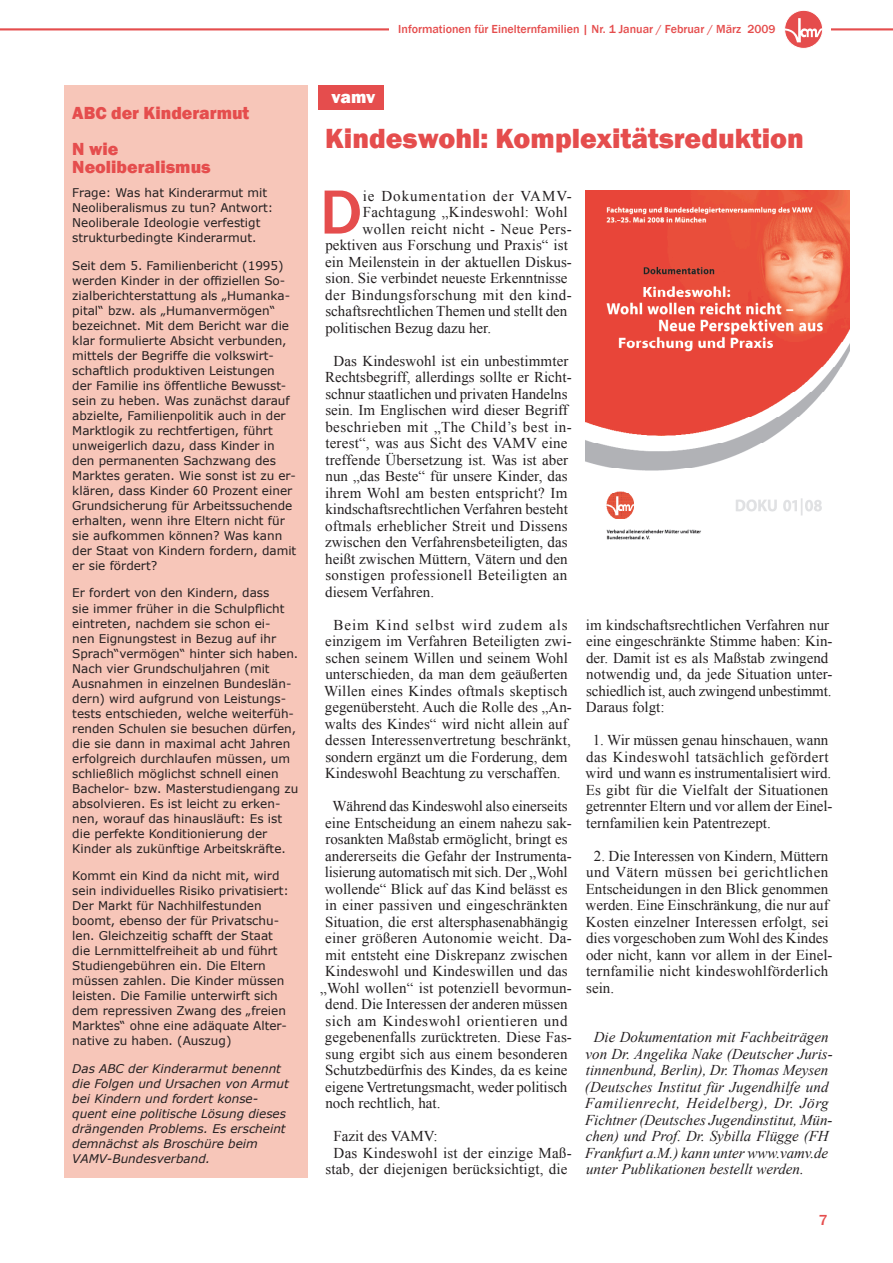
<style>
.page{position:relative;width:893px;height:1263px;background:#fff}
.page>*{position:absolute;margin:0;border:0;box-sizing:border-box;transform-origin:0 0}
.t1{font:500 64.5px "Franklin Gothic";color:#e54d4d}
.t2{font:800 28.5px "Franklin Gothic";color:#e54d4d}
.t3{font:800 18px/36px "Franklin Gothic";color:#e54d4d}
.t4{font:800 18px "Franklin Gothic";color:#fff}
.t5{font:15px/16.5px "Times New Roman";color:#231f20}
.t6{font:italic 15px/16.5px "Times New Roman";color:#231f20}
.t7{font:15px "Times New Roman";letter-spacing:.025em;color:#231f20}
.t8{font:15px "Times New Roman";letter-spacing:.02em;color:#231f20}
.t9{font:15px "Times New Roman";letter-spacing:.035em;color:#231f20}
.t10{font:15px "Times New Roman";letter-spacing:.04em;color:#231f20}
.t11{font:15px "Times New Roman";letter-spacing:.06em;color:#231f20}
.t12{font:500 15px "Franklin Gothic";color:#e54d4d}
.t13{font:12px/15px "Verdana";color:#231f20}
.t14{font:italic 12px/15px "Verdana";color:#231f20}
.t15{font:500 12px "Franklin Gothic";color:#e54d4d}
</style>
<div class="page">
<hr style="left:0;top:28px;width:893px;height:2px;background:#e54d4d">
<div style="left:390px;top:16px;width:396px;height:25px;background:#fff"></div>
<div style="left:784px;top:10px;width:46px;height:39px;background:#fff"></div>
<div style="left:785px;top:10px;width:38px;height:38px;background:#e54d4d;border-radius:50%"></div>
<svg style="left:786px;top:18px;width:35px;height:24px"></svg>
<div style="left:784px;top:10px;width:39px;height:38px;border:1px solid #fff;border-radius:50%"></div>
<div style="left:318px;top:85px;width:66px;height:24px;background:#e54d4d"></div>
<div style="left:64px;top:85px;width:244px;height:1093px;background:#f7c6b9"></div>
<img style="left:585px;top:190px;width:264px;height:350px">
<p class="t15" style="left:398px;top:22px;width:379px">Informationen für Einelternfamilien | Nr. 1 Januar / Februar / März 2009</p>
<p class="t3" style="left:72px;top:95px;width:179px">ABC der Kinderarmut<br>N wie</p>
<p class="t3" style="left:72px;top:149px;width:140px">Neoliberalismus</p>
<p class="t13" style="left:72px;top:185px;width:203px">Frage: Was hat Kinderarmut mit Neoliberalismus zu tun? Antwort:<br>Neoliberale Ideologie verfestigt strukturbedingte Kinderarmut.</p>
<p class="t13" style="left:72px;top:257px;width:226px">Seit dem 5. Familienbericht (1995) werden Kinder in der offiziellen So&shy;zialberichterstattung als „Humanka&shy;pital“ bzw. als „Humanvermögen“ bezeichnet. Mit dem Bericht war die klar formulierte Absicht verbunden, mittels der Begriffe die volkswirt&shy;schaftlich produktiven Leistungen der Familie ins öffentliche Bewusst&shy;sein zu heben. Was zunächst darauf abzielte, Familienpolitik auch in der Marktlogik zu rechtfertigen, führt unweigerlich dazu, dass Kinder in den permanenten Sachzwang des Marktes geraten. Wie sonst ist zu er&shy;klären, dass Kinder 60 Prozent einer Grundsicherung für Arbeitssuchende erhalten, wenn ihre Eltern nicht für sie aufkommen können? Was kann der Staat von Kindern fordern, damit er sie fördert?</p>
<p class="t13" style="left:72px;top:585px;width:228px">Er fordert von den Kindern, dass<br>sie immer früher in die Schulpflicht eintreten, nachdem sie schon ei-<br>nen Eignungstest in Bezug auf ihr Sprach“vermögen“ hinter sich haben.<br>Nach vier Grundschuljahren (mit Ausnahmen in einzelnen Bundeslän&shy;dern) wird aufgrund von Leistungs&shy;tests entschieden, welche weiterfüh&shy;renden Schulen sie besuchen dürfen, die sie dann in maximal acht Jahren erfolgreich durchlaufen müssen, um schließlich möglichst schnell einen Bachelor- bzw. Masterstudiengang zu absolvieren. Es ist leicht zu erken&shy;nen, worauf das hinausläuft: Es ist die perfekte Konditionierung der Kinder als zukünftige Arbeitskräfte.</p>
<p class="t13" style="left:72px;top:868px;width:218px">Kommt ein Kind da nicht mit, wird sein individuelles Risiko privatisiert:<br>Der Markt für Nachhilfestunden boomt, ebenso der für Privatschu&shy;len. Gleichzeitig schafft der Staat die Lernmittelfreiheit ab und führt Studiengebühren ein. Die Eltern müssen zahlen. Die Kinder müssen leisten. Die Familie unterwirft sich dem repressiven Zwang des „freien Marktes“ ohne eine adäquate Alter&shy;native zu haben. (Auszug)</p>
<p class="t14" style="left:72px;top:1061px;width:218px">Das ABC der Kinderarmut benennt die Folgen und Ursachen von Armut bei Kindern und fordert konse&shy;quent eine politische Lösung dieses drängenden Problems. Es erscheint demnächst als Broschüre beim<br>VAMV-Bundesverband.</p>
<p class="t4" style="left:332px;top:86px;width:45px">vamv</p>
<h2 class="t2" style="left:325px;top:119px;width:480px">Kindeswohl: Komplexitätsreduktion</h2>
<h1 class="t1" style="left:320px;top:172px;width:44px">D</h1>
<p class="t11" style="left:363px;top:185px;width:210px">ie Dokumentation der VAMV-</p>
<p class="t7" style="left:363px;top:202px;width:206px">Fachtagung „Kindeswohl: Wohl</p>
<p class="t7" style="left:363px;top:218px;width:211px">wollen reicht nicht - Neue Pers-</p>
<p class="t5" style="left:325px;top:237px;width:244px">pektiven aus Forschung und Praxis“ ist</p>
<p class="t5" style="left:325px;top:253px;width:248px">ein Meilenstein in der aktuellen Diskus-</p>
<p class="t5" style="left:325px;top:270px;width:244px">sion. Sie verbindet neueste Erkenntnisse</p>
<p class="t9" style="left:325px;top:284px;width:248px">der Bindungsforschung mit den kind-</p>
<p class="t5" style="left:325px;top:303px;width:243px">schaftsrechtlichen Themen und stellt den</p>
<p class="t5" style="left:325px;top:319px;width:167px">politischen Bezug dazu her.</p>
<p class="t5" style="left:325px;top:352px;width:248px;text-indent:9px">Das Kindeswohl ist ein unbestimmter Rechtsbegriff, allerdings sollte er Richt&shy;schnur staatlichen und privaten Handelns sein. Im Englischen wird dieser Begriff beschrieben mit „The Child’s best in&shy;terest“, was aus Sicht des VAMV eine treffende Übersetzung ist. Was ist aber nun „das Beste“ für unsere Kinder, das ihrem Wohl am besten entspricht? Im kindschaftsrechtlichen Verfahren besteht oftmals erheblicher Streit und Dissens zwischen den Verfahrensbeteiligten, das heißt zwischen Müttern, Vätern und den sonstigen professionell Beteiligten an diesem Verfahren.</p>
<p class="t5" style="left:324px;top:616px;width:249px;text-indent:10px">Beim Kind selbst wird zudem als einzigem im Verfahren Beteiligten zwi&shy;schen seinem Willen und seinem Wohl unterschieden, da man dem geäußerten Willen eines Kindes oftmals skeptisch gegenübersteht. Auch die Rolle des „An&shy;walts des Kindes“ wird nicht allein auf dessen Interessenvertretung beschränkt, sondern ergänzt um die Forderung, dem Kindeswohl Beachtung zu verschaffen.</p>
<p class="t5" style="left:332px;top:798px;width:237px">Während das Kindeswohl also einerseits</p>
<p class="t5" style="left:325px;top:814px;width:248px">eine Entscheidung an einem nahezu sak-</p>
<p class="t5" style="left:325px;top:831px;width:244px">rosankten Maßstab ermöglicht, bringt es</p>
<p class="t5" style="left:325px;top:847px;width:248px">andererseits die Gefahr der Instrumenta-</p>
<p class="t5" style="left:325px;top:864px;width:244px">lisierung automatisch mit sich. Der „Wohl</p>
<p class="t5" style="left:325px;top:880px;width:244px">wollende“ Blick auf das Kind belässt es</p>
<p class="t5" style="left:325px;top:897px;width:244px">in einer passiven und eingeschränkten</p>
<p class="t5" style="left:325px;top:913px;width:244px">Situation, die erst altersphasenabhängig</p>
<p class="t8" style="left:325px;top:928px;width:248px">einer größeren Autonomie weicht. Da-</p>
<p class="t5" style="left:325px;top:946px;width:244px">mit entsteht eine Diskrepanz zwischen</p>
<p class="t5" style="left:325px;top:963px;width:244px">Kindeswohl und Kindeswillen und das</p>
<p class="t5" style="left:320px;top:979px;width:253px">„Wohl wollen“ ist potenziell bevormun-</p>
<p class="t5" style="left:325px;top:996px;width:244px">dend. Die Interessen der anderen müssen</p>
<p class="t10" style="left:325px;top:1010px;width:244px">sich am Kindeswohl orientieren und</p>
<p class="t5" style="left:325px;top:1029px;width:249px">gegebenenfalls zurücktreten. Diese Fas-</p>
<p class="t5" style="left:325px;top:1045px;width:244px">sung ergibt sich aus einem besonderen</p>
<p class="t5" style="left:325px;top:1062px;width:244px">Schutzbedürfnis des Kindes, da es keine</p>
<p class="t5" style="left:325px;top:1078px;width:244px">eigene Vertretungsmacht, weder politisch</p>
<p class="t5" style="left:325px;top:1095px;width:116px">noch rechtlich, hat.</p>
<p class="t5" style="left:334px;top:1128px;width:106px">Fazit des VAMV:</p>
<p class="t5" style="left:334px;top:1144px;width:240px">Das Kindeswohl ist der einzige Maß-</p>
<p class="t5" style="left:325px;top:1161px;width:243px">stab, der diejenigen berücksichtigt, die</p>
<p class="t5" style="left:586px;top:616px;width:248px">im kindschaftsrechtlichen Verfahren nur eine eingeschränkte Stimme haben: Kin&shy;der. Damit ist es als Maßstab zwingend notwendig und, da jede Situation unter&shy;schiedlich ist, auch zwingend unbestimmt.<br>Daraus folgt:</p>
<p class="t5" style="left:586px;top:732px;width:248px;text-indent:7px">1. Wir müssen genau hinschauen, wann das Kindeswohl tatsächlich gefördert wird und wann es instrumentalisiert wird.<br>Es gibt für die Vielfalt der Situationen getrennter Eltern und vor allem der Einel&shy;ternfamilien kein Patentrezept.</p>
<p class="t5" style="left:586px;top:847px;width:248px;text-indent:8px">2. Die Interessen von Kindern, Müttern und Vätern müssen bei gerichtlichen Entscheidungen in den Blick genommen werden. Eine Einschränkung, die nur auf Kosten einzelner Interessen erfolgt, sei dies vorgeschoben zum Wohl des Kindes oder nicht, kann vor allem in der Einel&shy;ternfamilie nicht kindeswohlförderlich sein.</p>
<p class="t6" style="left:585px;top:1028px;width:249px;text-indent:9px">Die Dokumentation mit Fachbeiträgen von Dr. Angelika Nake (Deutscher Juris&shy;tinnenbund, Berlin), Dr. Thomas Meysen (Deutsches Institut für Jugendhilfe und Familienrecht, Heidelberg), Dr. Jörg Fichtner (Deutsches Jugendinstitut, Mün&shy;chen) und Prof. Dr. Sybilla Flügge (FH Frankfurt a.M.) kann unter www.vamv.de unter Publikationen bestellt werden.</p>
<p class="t12" style="left:819px;top:1210px;width:10px">7</p>
</div>
